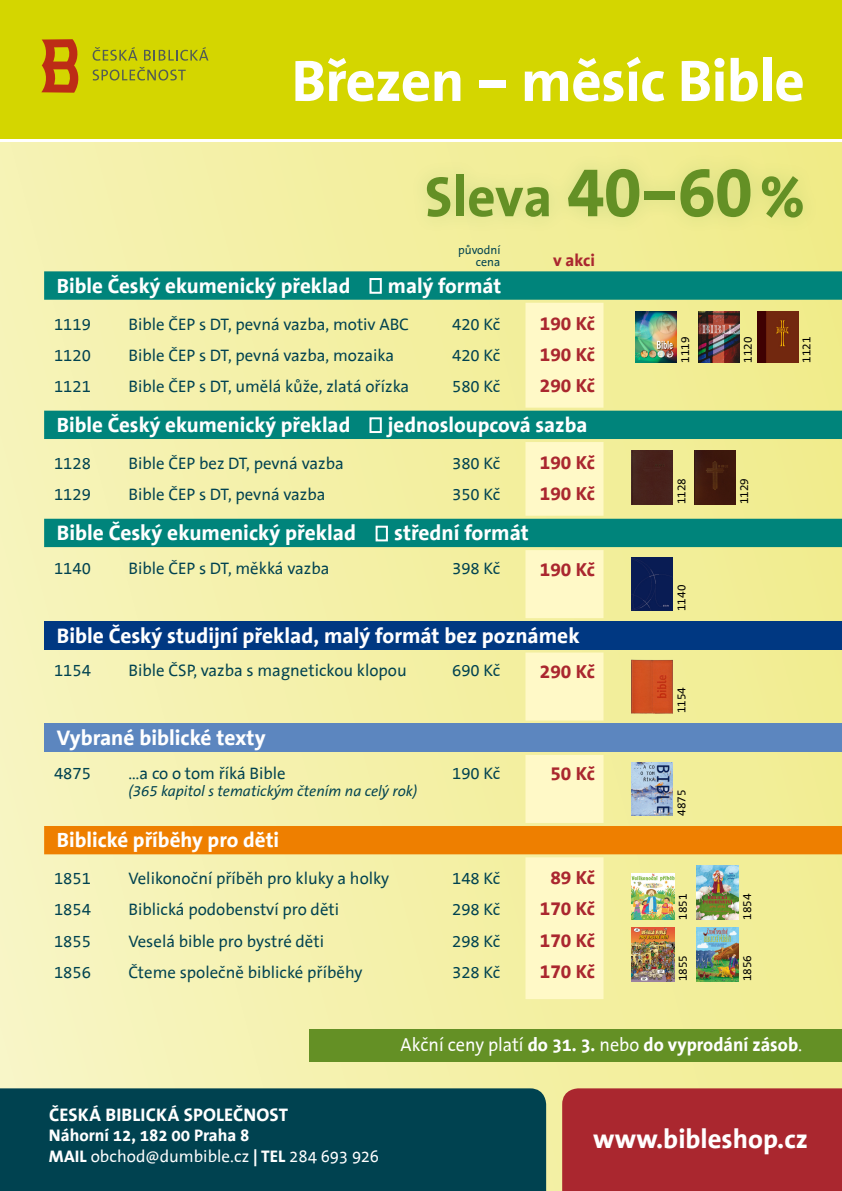
<style>
.page{position:relative;width:842px;height:1191px;background:#fff}
.page>*{position:absolute;margin:0;border:0;box-sizing:border-box;transform-origin:0 0}
.t1{font:700 59px "The Sans Office";letter-spacing:-.01em;color:#fff}
.t2{font:700 57.2px "The Sans Office";color:#649025;scale:.96 1}
.t3{font:700 26.9px "The Sans Office";color:#fff}
.t4{font:700 21.4px "The Sans Office";color:#fff}
.t5{font:700 21px "The Sans Office";color:#fff}
.t6{font:700 19.1px "The Sans Office LF";color:#aa272f}
.t7{font:700 19px "The Sans Office";color:#fff;scale:.96 1}
.t8{font:700 18.4px "The Sans Office";letter-spacing:.005em;color:#fff}
.t9{font:17px "The Sans Office";color:#fff}
.t10{font:700 17px "The Sans Office";color:#fff}
.t11{font:700 17px "The Sans Office LF";color:#aa272f}
.t12{font:16.8px "The Sans Office LF";color:#004250}
.t13{font:italic 15px "The Sans Office LF";color:#004250}
.t14{font:12px/12px "The Sans Office LF";color:#004250;text-align:right}
.t15{font:11.9px "The Sans Office LF";color:#000}
.s1{font-size:71.4px}
.s2{font-weight:700}
.s3{font-weight:400}
</style>
<div class="page">
<div style="left:0;top:0;width:842px;height:138px;background:#d4d600"></div>
<div style="left:0;top:143px;width:842px;height:1048px;background:linear-gradient(to right,#f6f4bc,#edea8f)"></div>
<div style="left:0;top:1088px;width:546px;height:103px;background:#004250"></div>
<div style="left:562px;top:1088px;width:280px;height:103px;background:#aa272f"></div>
<div style="left:309px;top:1029px;width:533px;height:32px;background:#649025"></div>
<svg style="left:44px;top:271px;width:798px;height:276px"></svg>
<svg style="left:525px;top:303px;width:78px;height:696px;fill:#fff9c7"></svg>
<div style="left:44px;top:621px;width:798px;height:28px;background:#003882"></div>
<div style="left:44px;top:723px;width:798px;height:29px;background:#5c86bf"></div>
<div style="left:44px;top:826px;width:798px;height:28px;background:#ee7f00"></div>
<div style="left:369px;top:278px;width:13px;height:16px;border:2px solid #fff"></div>
<img style="left:635px;top:311px;width:41px;height:52px">
<img style="left:698px;top:311px;width:41px;height:52px">
<img style="left:757px;top:311px;width:41px;height:52px">
<div style="left:369px;top:417px;width:13px;height:16px;border:2px solid #fff"></div>
<div style="left:632px;top:450px;width:41px;height:54px;background:#47221c"></div>
<img style="left:694px;top:450px;width:41px;height:54px">
<div style="left:376px;top:525px;width:12px;height:16px;border:2px solid #fff"></div>
<img style="left:632px;top:557px;width:41px;height:53px">
<img style="left:632px;top:659px;width:41px;height:54px">
<img style="left:632px;top:762px;width:41px;height:54px">
<img style="left:632px;top:873px;width:42px;height:46px">
<img style="left:696px;top:866px;width:42px;height:53px">
<img style="left:632px;top:927px;width:42px;height:54px">
<img style="left:696px;top:927px;width:42px;height:54px">
<svg style="left:93px;top:47px;width:44px;height:14px"></svg>
<svg style="left:144px;top:47px;width:64px;height:14px"></svg>
<svg style="left:93px;top:67px;width:93px;height:14px"></svg>
<svg style="left:41px;top:39px;width:38px;height:54px"></svg>
<div style="left:409px;top:151px;width:411px;height:84px;background:#25812d;opacity:.15"></div>
<p class="t1" style="left:292px;top:43px;width:515px">Březen – měsíc Bible</p>
<p class="t2" style="left:425px;top:160px;width:397px">Sleva <span class="s1">40–60</span>%</p>
<p class="t14" style="left:458px;top:244px;width:44px">původní cena</p>
<p class="t11" style="left:553px;top:249px;width:43px">v akci</p>
<p class="t5" style="left:57px;top:272px;width:295px">Bible Český ekumenický překlad</p>
<p class="t5" style="left:388px;top:272px;width:115px">malý formát</p>
<p class="t12" style="left:54px;top:313px;width:39px">1119</p>
<p class="t12" style="left:128px;top:313px;width:282px">Bible ČEP s DT, pevná vazba, motiv ABC</p>
<p class="t12" style="left:452px;top:313px;width:50px">420 Kč</p>
<p class="t6" style="left:540px;top:311px;width:57px">190 Kč</p>
<p class="t12" style="left:54px;top:344px;width:39px">1120</p>
<p class="t12" style="left:128px;top:344px;width:267px">Bible ČEP s DT, pevná vazba, mozaika</p>
<p class="t12" style="left:452px;top:344px;width:50px">420 Kč</p>
<p class="t6" style="left:540px;top:342px;width:57px">190 Kč</p>
<p class="t15" style="left:677px;top:363px;width:28px;rotate:-90deg">1119</p>
<p class="t15" style="left:740px;top:363px;width:28px;rotate:-90deg">1120</p>
<p class="t15" style="left:799px;top:363px;width:28px;rotate:-90deg">1121</p>
<p class="t12" style="left:54px;top:375px;width:39px">1121</p>
<p class="t12" style="left:128px;top:375px;width:282px">Bible ČEP s DT, umělá kůže, zlatá ořízka</p>
<p class="t12" style="left:452px;top:375px;width:50px">580 Kč</p>
<p class="t6" style="left:540px;top:373px;width:57px">290 Kč</p>
<p class="t5" style="left:57px;top:411px;width:295px">Bible Český ekumenický překlad</p>
<p class="t5" style="left:388px;top:411px;width:201px">jednosloupcová sazba</p>
<p class="t12" style="left:54px;top:452px;width:39px">1128</p>
<p class="t12" style="left:128px;top:452px;width:217px">Bible ČEP bez DT, pevná vazba</p>
<p class="t12" style="left:452px;top:452px;width:50px">380 Kč</p>
<p class="t6" style="left:540px;top:450px;width:57px">190 Kč</p>
<p class="t12" style="left:54px;top:483px;width:39px">1129</p>
<p class="t12" style="left:128px;top:483px;width:199px">Bible ČEP s DT, pevná vazba</p>
<p class="t12" style="left:452px;top:483px;width:50px">350 Kč</p>
<p class="t6" style="left:540px;top:481px;width:57px">190 Kč</p>
<p class="t15" style="left:674px;top:504px;width:28px;rotate:-90deg">1128</p>
<p class="t15" style="left:736px;top:504px;width:28px;rotate:-90deg">1129</p>
<p class="t4" style="left:57px;top:519px;width:301px">Bible Český ekumenický překlad</p>
<p class="t4" style="left:394px;top:519px;width:136px">střední formát</p>
<p class="t12" style="left:54px;top:557px;width:39px">1140</p>
<p class="t12" style="left:128px;top:557px;width:203px">Bible ČEP s DT, měkká vazba</p>
<p class="t12" style="left:452px;top:557px;width:50px">398 Kč</p>
<p class="t6" style="left:540px;top:557px;width:57px">190 Kč</p>
<p class="t15" style="left:674px;top:611px;width:28px;rotate:-90deg">1140</p>
<p class="t4" style="left:57px;top:622px;width:524px">Bible Český studijní překlad, malý formát bez poznámek</p>
<p class="t12" style="left:54px;top:660px;width:39px">1154</p>
<p class="t12" style="left:128px;top:660px;width:280px">Bible ČSP, vazba s magnetickou klopou</p>
<p class="t12" style="left:452px;top:660px;width:50px">690 Kč</p>
<p class="t6" style="left:540px;top:659px;width:57px">290 Kč</p>
<p class="t15" style="left:674px;top:713px;width:28px;rotate:-90deg">1154</p>
<p class="t4" style="left:57px;top:724px;width:210px">Vybrané biblické texty</p>
<p class="t12" style="left:54px;top:762px;width:39px">4875</p>
<p class="t12" style="left:128px;top:762px;width:159px">…a co o tom říká Bible</p>
<p class="t13" style="left:128px;top:781px;width:290px">(365 kapitol s tematickým čtením na celý rok)</p>
<p class="t12" style="left:452px;top:762px;width:50px">190 Kč</p>
<p class="t6" style="left:550px;top:761px;width:46px">50 Kč</p>
<p class="t15" style="left:674px;top:816px;width:28px;rotate:-90deg">4875</p>
<p class="t5" style="left:57px;top:826px;width:224px">Biblické příběhy pro děti</p>
<p class="t12" style="left:54px;top:867px;width:39px">1851</p>
<p class="t12" style="left:128px;top:867px;width:262px">Velikonoční příběh pro kluky a holky</p>
<p class="t12" style="left:452px;top:867px;width:50px">148 Kč</p>
<p class="t6" style="left:550px;top:865px;width:46px">89 Kč</p>
<p class="t12" style="left:54px;top:899px;width:39px">1854</p>
<p class="t12" style="left:128px;top:899px;width:212px">Biblická podobenství pro děti</p>
<p class="t12" style="left:452px;top:899px;width:50px">298 Kč</p>
<p class="t6" style="left:540px;top:896px;width:57px">170 Kč</p>
<p class="t12" style="left:54px;top:930px;width:39px">1855</p>
<p class="t12" style="left:128px;top:930px;width:197px">Veselá bible pro bystré děti</p>
<p class="t12" style="left:452px;top:930px;width:50px">298 Kč</p>
<p class="t6" style="left:540px;top:928px;width:57px">170 Kč</p>
<p class="t12" style="left:54px;top:961px;width:39px">1856</p>
<p class="t12" style="left:128px;top:961px;width:236px">Čteme společně biblické příběhy</p>
<p class="t12" style="left:452px;top:961px;width:50px">328 Kč</p>
<p class="t6" style="left:540px;top:959px;width:57px">170 Kč</p>
<p class="t15" style="left:675px;top:919px;width:28px;rotate:-90deg">1851</p>
<p class="t15" style="left:739px;top:919px;width:28px;rotate:-90deg">1854</p>
<p class="t15" style="left:675px;top:981px;width:28px;rotate:-90deg">1855</p>
<p class="t15" style="left:739px;top:981px;width:28px;rotate:-90deg">1856</p>
<p class="t8" style="left:49px;top:1103px;width:241px">ČESKÁ BIBLICKÁ SPOLEČNOST</p>
<p class="t10" style="left:49px;top:1124px;width:202px">Náhorní 12, 182 00 Praha 8</p>
<p class="t9" style="left:49px;top:1145px;width:332px"><span class="s2">MAIL</span> obchod@dumbible.cz <span class="s2">| TEL</span> 284 693 926</p>
<p class="t7" style="left:401px;top:1032px;width:420px"><span class="s3">Akční ceny platí</span> do 31. 3. <span class="s3">nebo</span> do vyprodání zásob<span class="s3">.</span></p>
<p class="t3" style="left:593px;top:1121px;width:217px">www.bibleshop.cz</p>
</div>
